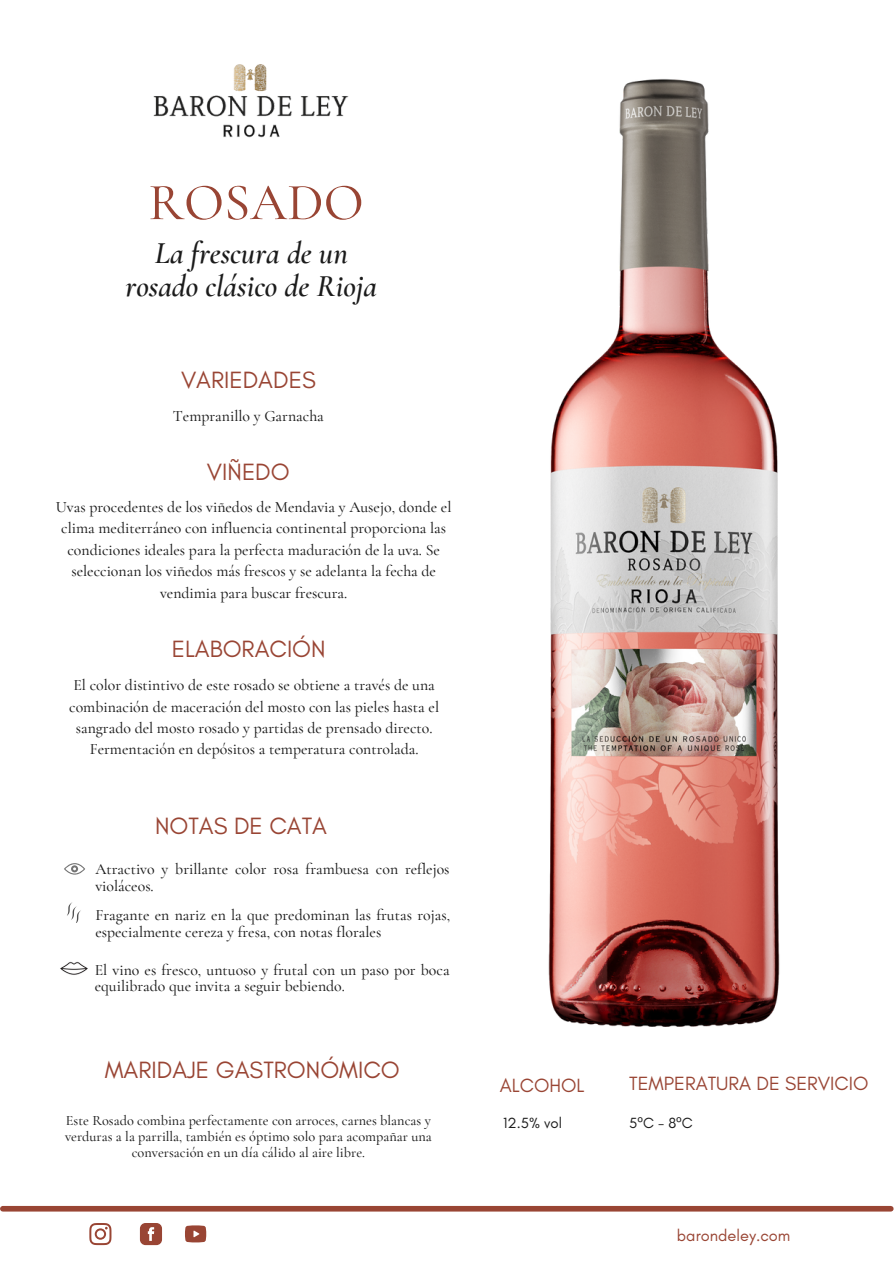
<style>
.page{position:relative;width:894px;height:1264px;background:#fff}
.page>*{position:absolute;margin:0;border:0;box-sizing:border-box;transform-origin:0 0}
.t1{font:500 52.5px "Cormorant Garamond";color:#994534}
.t2{font:italic 600 30.75px "Cormorant Garamond";color:#1b1b1b}
.t3{font:24px "Glacial Indifference";color:#994534}
.t4{font:19.5px "Glacial Indifference";color:#994534}
.t5{font:16.35px "Glacial Indifference";color:#994534}
.t6{font:500 15.75px/21.3px "Cormorant Garamond";color:#1b1b1b}
.t7{font:15px "Glacial Indifference";color:#1b1b1b}
.t8{font:500 14.25px/15.8px "Cormorant Garamond";color:#1b1b1b;text-align:center}
.s1{font-family:"Noto Sans"}
</style>
<div class="page">
<svg style="left:64px;top:863px;width:21px;height:11px"></svg>
<img style="left:67px;top:902px;width:14px;height:20px">
<img style="left:60px;top:961px;width:28px;height:14px">
<svg style="left:140px;top:1223px;width:22px;height:22px"></svg>
<svg style="left:89px;top:1223px;width:22px;height:21px"></svg>
<svg style="left:185px;top:1225px;width:21px;height:17px"></svg>
<div style="left:3px;top:1205px;width:887px;height:6px;background:#994534"></div>
<img style="left:153px;top:64px;width:196px;height:74px">
<img style="left:548px;top:79px;width:232px;height:948px">
<h5 class="t1" style="left:148px;top:171px;width:217px">ROSADO</h5>
<h4 class="t2" style="left:155px;top:235px;width:195px">La frescura de un</h4>
<p class="t2" style="left:125px;top:267px;width:253px">rosado clásico de Rioja</p>
<p class="t3" style="left:181px;top:365px;width:136px">VARIEDADES</p>
<h3 class="t6" style="left:173px;top:405px;width:152px">Tempranillo y Garnacha</h3>
<h6 class="t3" style="left:207px;top:457px;width:84px">VIÑEDO</h6>
<h3 class="t6" style="left:56px;top:496px;width:397px;text-align:center">Uvas procedentes de los viñedos de Mendavia y Ausejo, donde el clima mediterráneo con influencia continental proporciona las condiciones ideales para la perfecta maduración de la uva. Se seleccionan los viñedos más frescos y se adelanta la fecha de vendimia para buscar frescura.</h3>
<p class="t3" style="left:172px;top:634px;width:155px">ELABORACIÓN</p>
<p class="t6" style="left:69px;top:674px;width:371px;text-align:center">El color distintivo de este rosado se obtiene a través de una combinación de maceración del mosto con las pieles hasta el sangrado del mosto rosado y partidas de prensado directo.<br>Fermentación en depósitos a temperatura controlada.</p>
<h6 class="t3" style="left:155px;top:811px;width:173px">NOTAS DE CATA</h6>
<p class="t6" style="left:95px;top:861px;width:355px;line-height:16.8px">Atractivo y brillante color rosa frambuesa con reflejos violáceos.</p>
<p class="t6" style="left:95px;top:906px;width:356px;line-height:16.8px">Fragante en nariz en la que predominan las frutas rojas, especialmente cereza y fresa, con notas florales</p>
<h3 class="t6" style="left:95px;top:961px;width:356px;line-height:16.8px">El vino es fresco, untuoso y frutal con un paso por boca equilibrado que invita a seguir bebiendo.</h3>
<p class="t3" style="left:105px;top:1055px;width:296px">MARIDAJE GASTRONÓMICO</p>
<p class="t8" style="left:65px;top:1112px;width:368px">Este Rosado combina perfectamente con arroces, carnes blancas y verduras a la parrilla, también es óptimo solo para acompañar una conversación en un día cálido al aire libre.</p>
<h6 class="t4" style="left:499px;top:1073px;width:86px">ALCOHOL</h6>
<h6 class="t4" style="left:629px;top:1071px;width:240px">TEMPERATURA DE SERVICIO</h6>
<h3 class="t7" style="left:629px;top:1113px;width:65px">5<span class="s1">º</span>C - 8<span class="s1">º</span>C</h3>
<h3 class="t7" style="left:503px;top:1114px;width:60px">12.5% vol</h3>
<h4 class="t5" style="left:676px;top:1225px;width:115px">barondeley.com</h4>
</div>
